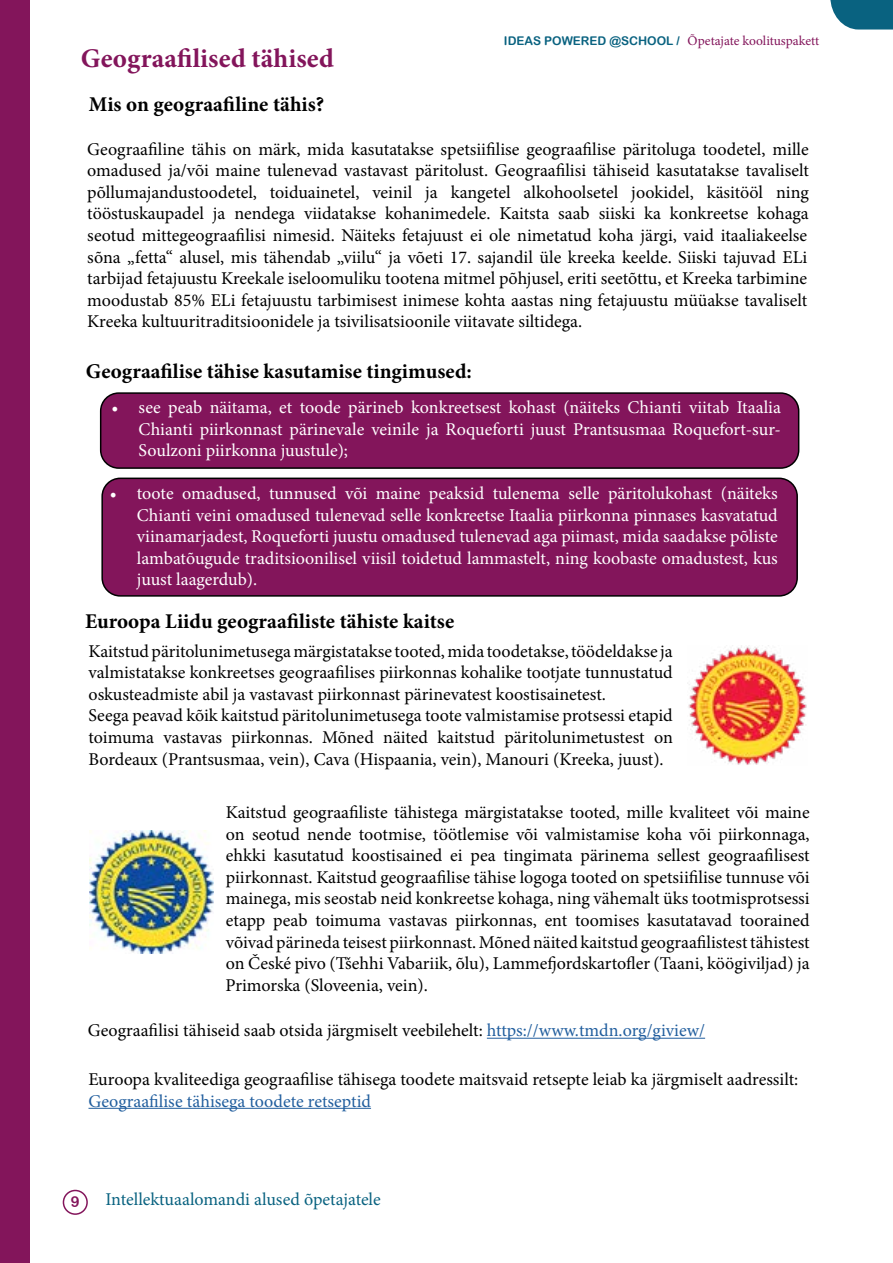
<style>
.page{position:relative;width:893px;height:1263px;background:#fff}
.page>*{position:absolute;margin:0;border:0;box-sizing:border-box;transform-origin:0 0}
.t1{font:700 27px "Minion Pro";letter-spacing:.005em;color:#83155b}
.t2{font:700 21px "Minion Pro";color:#000}
.t3{font:18px/21.6px "Minion Pro";color:#000;text-align:justify}
.t4{font:18px/21.6px "Minion Pro";letter-spacing:-.005em;color:#fff;text-align:justify}
.t5{font:18px "Minion Pro";color:#215e9e}
.t6{font:18px "Minion Pro";letter-spacing:-.005em;color:#096280}
.t7{font:15px "Arial Rounded MT Bold";color:#83155b}
.t8{font:13.5px "Minion Pro";letter-spacing:-.005em;color:#83155b}
.s1{font-family:"Arial Rounded MT Bold";font-size:12px;color:#096280}
.s2{color:#215e9e}
</style>
<div class="page">
<div style="left:63px;top:1190px;width:25px;height:25px;border:2px solid #83155b;border-radius:50%"></div>
<svg style="left:830px;top:0;width:63px;height:30px;background:#287590"></svg>
<div style="left:0;top:0;width:30px;height:1263px;background:#83155b"></div>
<div style="left:101px;top:393px;width:698px;height:75px;background:#83155b;border-radius:18px"></div>
<div style="left:100px;top:392px;width:699px;height:77px;border:2px solid #000;border-radius:18px"></div>
<div style="left:102px;top:478px;width:695px;height:118px;background:#83155b;border-radius:18px"></div>
<div style="left:101px;top:478px;width:697px;height:119px;border:2px solid #000;border-radius:18px"></div>
<hr style="left:88px;top:1108px;width:283px;height:1px;background:#215e9e">
<hr style="left:487px;top:1038px;width:218px;height:1px;background:#215e9e">
<img style="left:688px;top:645px;width:119px;height:120px">
<img style="left:90px;top:830px;width:123px;height:123px">
<p class="t8" style="left:504px;top:32px;width:317px"><span class="s1">IDEAS POWERED @SCHOOL /</span> Õpetajate koolituspakett</p>
<h1 class="t1" style="left:81px;top:40px;width:255px">Geograafilised tähised</h1>
<p class="t2" style="left:89px;top:90px;width:237px">Mis on geograafiline tähis?</p>
<p class="t3" style="left:87px;top:138px;width:723px">Geograafiline tähis on märk, mida kasutatakse spetsiifilise geograafilise päritoluga toodetel, mille omadused ja/või maine tulenevad vastavast päritolust. Geograafilisi tähiseid kasutatakse tavaliselt põllumajandustoodetel, toiduainetel, veinil ja kangetel alkohoolsetel jookidel, käsitööl ning tööstuskaupadel ja nendega viidatakse kohanimedele. Kaitsta saab siiski ka konkreetse kohaga seotud mittegeograafilisi nimesid. Näiteks fetajuust ei ole nimetatud koha järgi, vaid itaaliakeelse sõna „fetta“ alusel, mis tähendab „viilu“ ja võeti 17. sajandil üle kreeka keelde. Siiski tajuvad ELi tarbijad fetajuustu Kreekale iseloomuliku tootena mitmel põhjusel, eriti seetõttu, et Kreeka tarbimine moodustab 85% ELi fetajuustu tarbimisest inimese kohta aastas ning fetajuustu müüakse tavaliselt Kreeka kultuuritraditsioonidele ja tsivilisatsioonile viitavate siltidega.</p>
<p class="t2" style="left:86px;top:356px;width:388px">Geograafilise tähise kasutamise tingimused:</p>
<p class="t4" style="left:139px;top:396px;width:644px;text-indent:-27px">• see peab näitama, et toode pärineb konkreetsest kohast (näiteks Chianti viitab Itaalia Chianti piirkonnast pärinevale veinile ja Roqueforti juust Prantsusmaa Roquefort-sur-Soulzoni piirkonna juustule);</p>
<p class="t4" style="left:137px;top:482px;width:642px;text-indent:-27px">• toote omadused, tunnused või maine peaksid tulenema selle päritolukohast (näiteks Chianti veini omadused tulenevad selle konkreetse Itaalia piirkonna pinnases kasvatatud viinamarjadest, Roqueforti juustu omadused tulenevad aga piimast, mida saadakse põliste lambatõugude traditsioonilisel viisil toidetud lammastelt, ning koobaste omadustest, kus juust laagerdub).</p>
<p class="t2" style="left:85px;top:607px;width:371px">Euroopa Liidu geograafiliste tähiste kaitse</p>
<p class="t3" style="left:88px;top:640px;width:586px;text-align:left">Kaitstud päritolunimetusega märgistatakse tooted, mida toodetakse, töödeldakse ja valmistatakse konkreetses geograafilises piirkonnas kohalike tootjate tunnustatud oskusteadmiste abil ja vastavast piirkonnast pärinevatest koostisainetest.<br>Seega peavad kõik kaitstud päritolunimetusega toote valmistamise protsessi etapid toimuma vastavas piirkonnas. Mõned näited kaitstud päritolunimetustest on Bordeaux (Prantsusmaa, vein), Cava (Hispaania, vein), Manouri (Kreeka, juust).</p>
<p class="t3" style="left:225px;top:801px;width:586px">Kaitstud geograafiliste tähistega märgistatakse tooted, mille kvaliteet või maine on seotud nende tootmise, töötlemise või valmistamise koha või piirkonnaga, ehkki kasutatud koostisained ei pea tingimata pärinema sellest geograafilisest piirkonnast. Kaitstud geograafilise tähise logoga tooted on spetsiifilise tunnuse või mainega, mis seostab neid konkreetse kohaga, ning vähemalt üks tootmisprotsessi etapp peab toimuma vastavas piirkonnas, ent toomises kasutatavad toorained võivad pärineda teisest piirkonnast. Mõned näited kaitstud geograafilistest tähistest on České pivo (Tšehhi Vabariik, õlu), Lammefjordskartofler (Taani, köögiviljad) ja Primorska (Sloveenia, vein).</p>
<p class="t3" style="left:88px;top:1020px;width:619px">Geograafilisi tähiseid saab otsida järgmiselt veebilehelt: <span class="s2">https://www.tmdn.org/giview/</span></p>
<p class="t3" style="left:88px;top:1068px;width:711px">Euroopa kvaliteediga geograafilise tähisega toodete maitsvaid retsepte leiab ka järgmiselt aadressilt:</p>
<p class="t5" style="left:88px;top:1089px;width:284px">Geograafilise tähisega toodete retseptid</p>
<p class="t7" style="left:71px;top:1192px;width:10px">9</p>
<p class="t6" style="left:105px;top:1187px;width:277px">Intellektuaalomandi alused õpetajatele</p>
</div>
